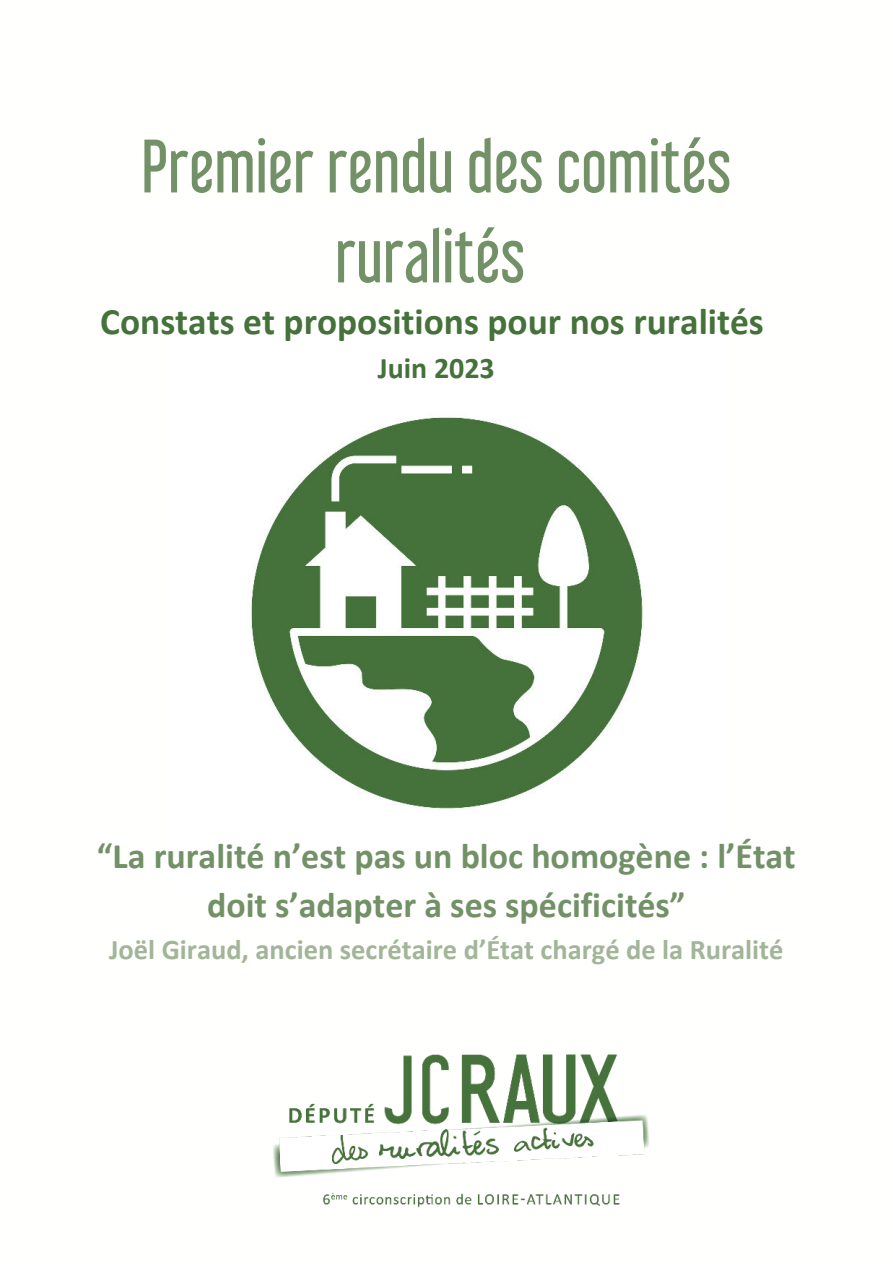
<style>
.page{position:relative;width:893px;height:1264px;background:#fff}
.page>*{position:absolute;margin:0;border:0;box-sizing:border-box;transform-origin:0 0}
.t1{font:67.5px/89.8px "Libel Suit Rg";color:#729167;text-align:center}
.t2{font:700 37.5px "Calibri";color:#45713b}
.t3{font:700 36px/49.5px "Calibri";color:#729167;text-align:center}
.t4{font:700 30px "Calibri";color:#45713b}
.t5{font:700 28.5px "Calibri";color:#a2b599}
</style>
<div class="page">
<img style="left:273px;top:1054px;width:376px;height:154px">
<img style="left:251px;top:417px;width:392px;height:392px">
<h1 class="t1" style="left:141px;top:114px;width:591px">Premier rendu des comités ruralités</h1>
<p class="t2" style="left:100px;top:295px;width:665px">Constats et propositions pour nos ruralités</p>
<p class="t4" style="left:378px;top:347px;width:118px">Juin 2023</p>
<p class="t3" style="left:97px;top:830px;width:700px">“La ruralité n’est pas un bloc homogène : l’État doit s’adapter à ses spécificités”</p>
<p class="t5" style="left:109px;top:929px;width:675px">Joël Giraud, ancien secrétaire d’État chargé de la Ruralité</p>
</div>
